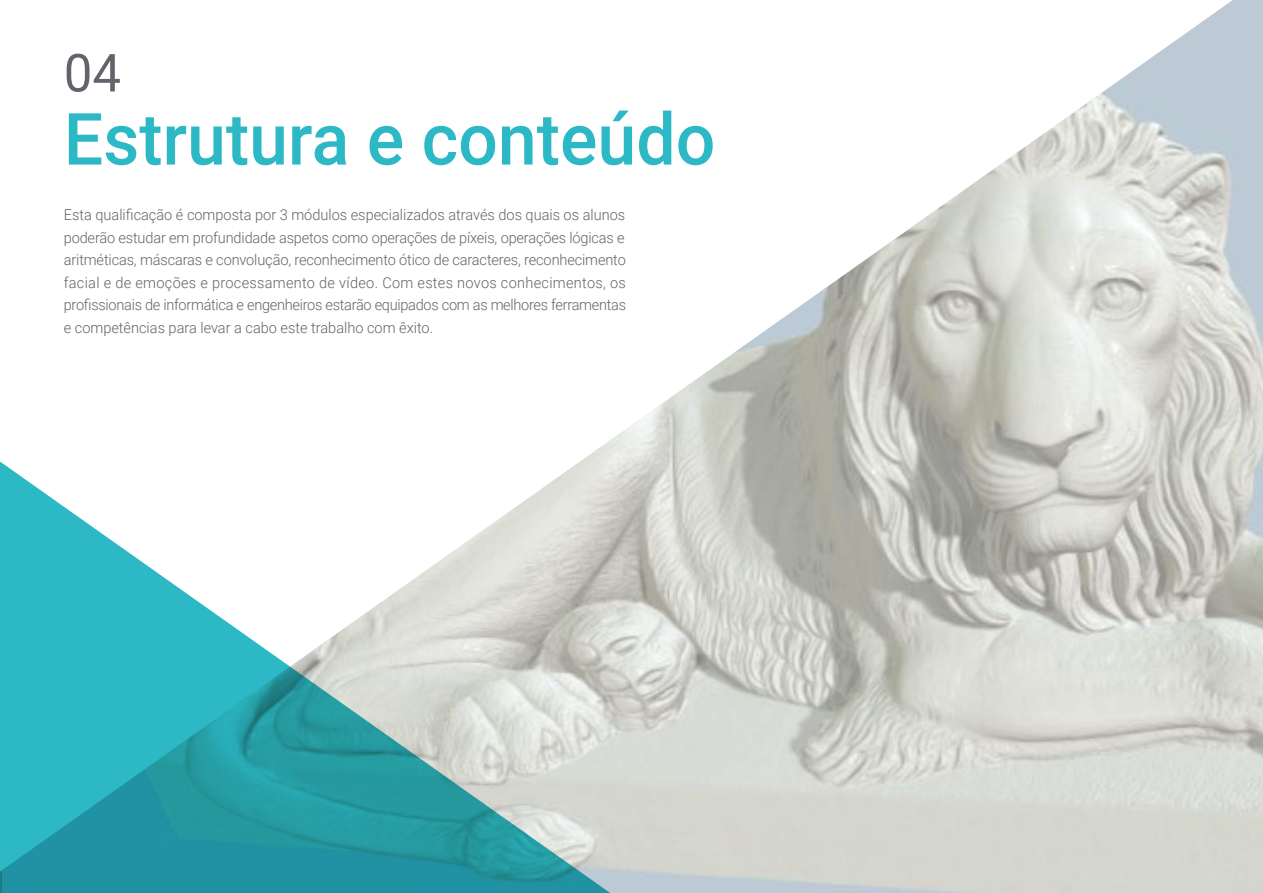
<style>
.page{position:relative;width:1263px;height:893px;background:#fff}
.page>*{position:absolute;margin:0;border:0;box-sizing:border-box;transform-origin:0 0}
.t1{font:500 72px "Roboto";color:#2db8c5}
.t2{font:52.5px "Roboto";color:#61646a}
.t3{font:300 15px/22.5px "Roboto";color:#61646a;text-align:justify}
</style>
<div class="page">
<img style="left:602px;top:0;width:661px;height:893px">
<svg style="left:0;top:446px;width:640px;height:447px"></svg>
<h2 class="t2" style="left:64px;top:36px;width:59px">04</h2>
<h1 class="t1" style="left:64px;top:89px;width:653px">Estrutura e conteúdo</h1>
<p class="t3" style="left:64px;top:203px;width:564px">Esta qualificação é composta por 3 módulos especializados através dos quais os alunos poderão estudar em profundidade aspetos como operações de píxeis, operações lógicas e aritméticas, máscaras e convolução, reconhecimento ótico de caracteres, reconhecimento facial e de emoções e processamento de vídeo. Com estes novos conhecimentos, os profissionais de informática e engenheiros estarão equipados com as melhores ferramentas e competências para levar a cabo este trabalho com êxito.</p>
</div>
